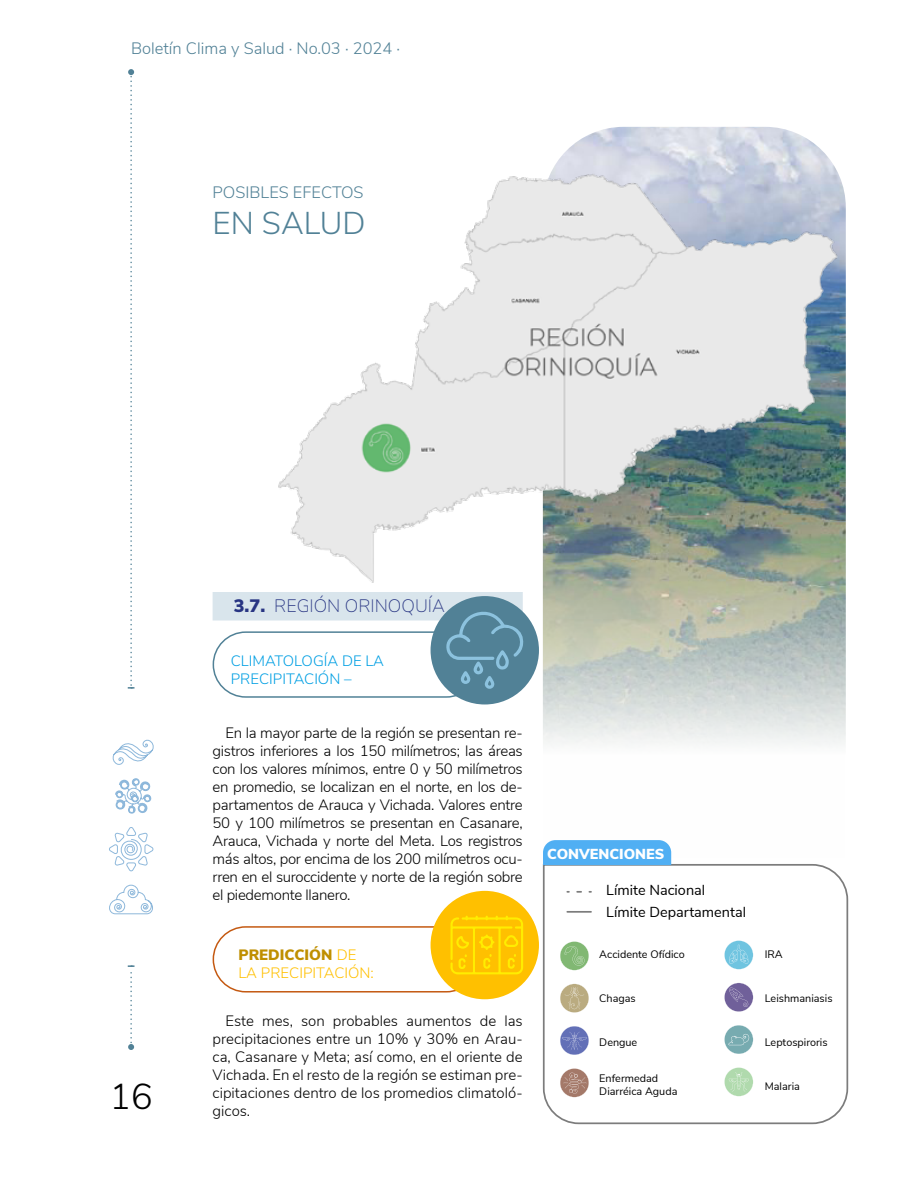
<style>
.page{position:relative;width:918px;height:1188px;background:#fff}
.page>*{position:absolute;margin:0;border:0;box-sizing:border-box;transform-origin:0 0}
.t1{font:300 36px "Nunito Sans";color:#000}
.t2{font:300 31.5px "Nunito Sans";color:#518196}
.t3{font:200 18px "Nunito Sans";color:#283583}
.t4{font:300 16.5px "Nunito Sans";color:#518196}
.t5{font:300 15px/18px "Nunito Sans";letter-spacing:-.01em;color:#000;text-align:justify}
.t6{font:300 15px/18px "Nunito Sans";color:#009fe3}
.t7{font:300 15px/18px "Nunito Sans";color:#ffc000}
.t8{font:14.4px/22.2px "Nunito Sans";color:#000}
.t9{font:900 14.4px "Nunito Sans";color:#fff}
.t10{font:10.8px/12.6px "Nunito Sans";color:#000}
.s1{font-weight:900}
.s2{font-weight:900;color:#bf8f00}
</style>
<div class="page">
<svg style="left:128px;top:69px;width:7px;height:620px"></svg>
<svg style="left:128px;top:965px;width:7px;height:85px"></svg>
<svg style="left:109px;top:739px;width:45px;height:176px"></svg>
<img style="left:543px;top:127px;width:303px;height:732px">
<img style="left:278px;top:157px;width:559px;height:429px">
<div style="left:213px;top:926px;width:267px;height:67px;border:2px solid #c45911;border-radius:32px"></div>
<div style="left:431px;top:891px;width:108px;height:108px;background:#ffc000;border-radius:50%"></div>
<svg style="left:450px;top:916px;width:73px;height:59px"></svg>
<svg style="left:542px;top:863px;width:307px;height:262px"></svg>
<div style="left:543px;top:840px;width:128px;height:25px;background:#50aff3"></div>
<svg style="left:724px;top:940px;width:29px;height:29px"></svg>
<svg style="left:560px;top:1068px;width:29px;height:29px"></svg>
<svg style="left:560px;top:1026px;width:29px;height:29px"></svg>
<svg style="left:560px;top:984px;width:29px;height:29px"></svg>
<svg style="left:724px;top:1025px;width:29px;height:29px"></svg>
<svg style="left:560px;top:941px;width:29px;height:29px"></svg>
<svg style="left:724px;top:983px;width:29px;height:29px"></svg>
<svg style="left:724px;top:1067px;width:29px;height:29px"></svg>
<svg style="left:577px;top:891px;width:14px;height:2px"></svg>
<hr style="left:567px;top:911px;width:24px;height:2px;background:#7c7c7c">
<div style="left:213px;top:592px;width:310px;height:29px;background:#d9e5ec"></div>
<div style="left:213px;top:631px;width:267px;height:67px;border:2px solid #518196;border-radius:32px"></div>
<div style="left:431px;top:596px;width:108px;height:108px;background:#518196;border-radius:50%"></div>
<svg style="left:445px;top:609px;width:79px;height:80px"></svg>
<p class="t4" style="left:131px;top:36px;width:271px">Boletín Clima y Salud · No.03 · 2024 ·</p>
<p class="t4" style="left:213px;top:180px;width:152px">POSIBLES EFECTOS</p>
<h2 class="t2" style="left:213px;top:200px;width:154px">EN SALUD</h2>
<h1 class="t1" style="left:110px;top:1070px;width:45px">16</h1>
<p class="t3" style="left:234px;top:593px;width:213px"><span class="s1">3.7.</span> REGIÓN ORINOQUÍA</p>
<p class="t6" style="left:231px;top:651px;width:155px">CLIMATOLOGÍA DE LA<br>PRECIPITACIÓN –</p>
<p class="t5" style="left:213px;top:723px;width:312px;text-indent:13px">En la mayor parte de la región se presentan re&shy;gistros inferiores a los 150 milímetros; las áreas con los valores mínimos, entre 0 y 50 milímetros en promedio, se localizan en el norte, en los de&shy;partamentos de Arauca y Vichada. Valores entre 50 y 100 milímetros se presentan en Casanare, Arauca, Vichada y norte del Meta. Los registros más altos, por encima de los 200 milímetros ocu&shy;rren en el suroccidente y norte de la región sobre el piedemonte llanero.</p>
<p class="t7" style="left:239px;top:945px;width:137px"><span class="s2">PREDICCIÓN</span> DE<br>LA PRECIPITACIÓN:</p>
<p class="t5" style="left:213px;top:1011px;width:312px;text-indent:13px">Este mes, son probables aumentos de las precipitaciones entre un 10% y 30% en Arau&shy;ca, Casanare y Meta; así como, en el oriente de Vichada. En el resto de la región se estiman pre&shy;cipitaciones dentro de los promedios climatoló&shy;gicos.</p>
<p class="t9" style="left:547px;top:843px;width:119px">CONVENCIONES</p>
<p class="t8" style="left:606px;top:878px;width:141px">Límite Nacional<br>Límite Departamental</p>
<p class="t10" style="left:599px;top:947px;width:87px">Accidente Ofídico</p>
<p class="t10" style="left:599px;top:991px;width:38px">Chagas</p>
<p class="t10" style="left:599px;top:1035px;width:40px">Dengue</p>
<p class="t10" style="left:599px;top:1072px;width:80px">Enfermedad<br>Diarréica Aguda</p>
<p class="t10" style="left:765px;top:947px;width:20px">IRA</p>
<p class="t10" style="left:765px;top:991px;width:69px">Leishmaniasis</p>
<p class="t10" style="left:765px;top:1035px;width:64px">Leptospiroris</p>
<p class="t10" style="left:765px;top:1079px;width:37px">Malaria</p>
</div>
